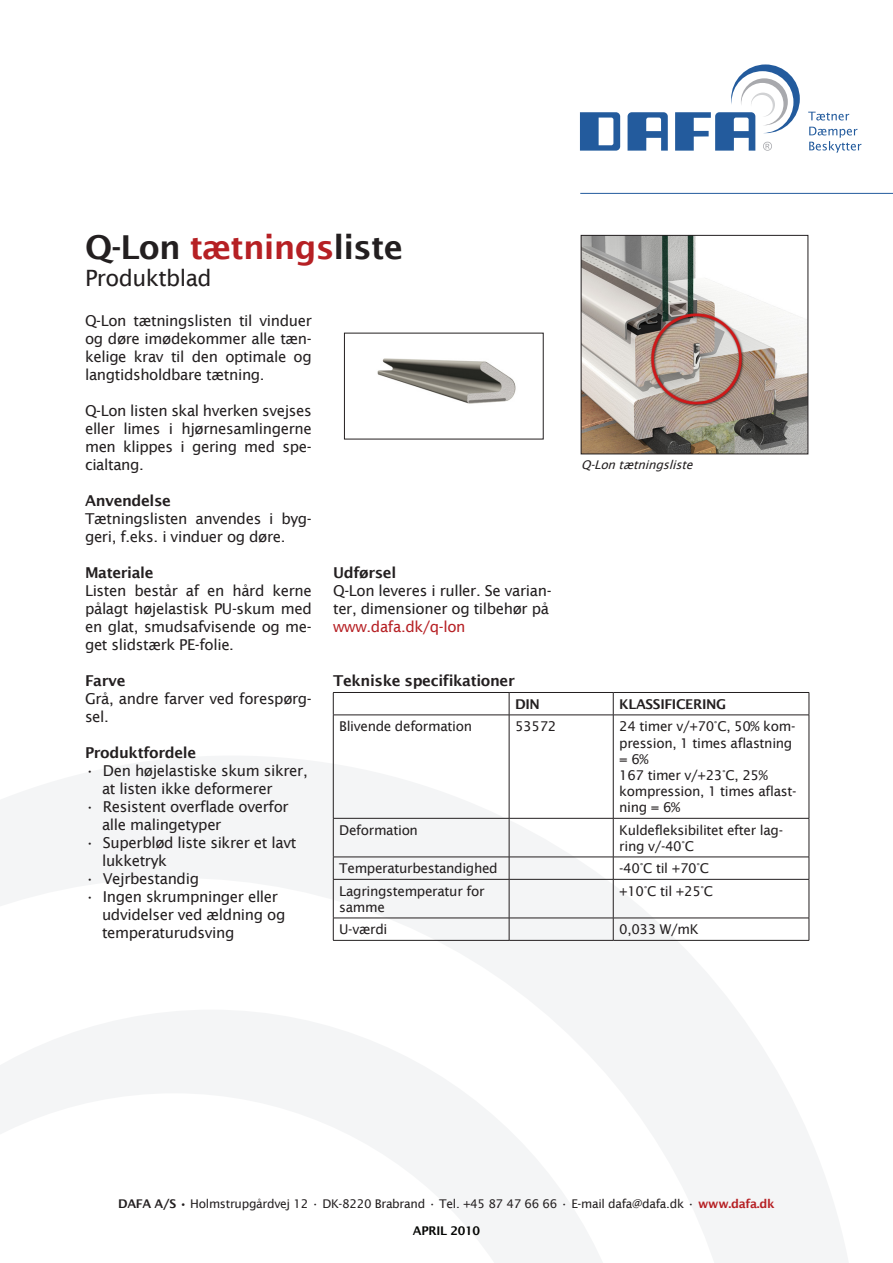
<style>
.page{position:relative;width:893px;height:1263px;background:#fff}
.page>*{position:absolute;margin:0;border:0;box-sizing:border-box;transform-origin:0 0}
.t1{font:600 33px "Lucida Sans";letter-spacing:-.025em;color:#231f20}
.t2{font:22.5px "Lucida Sans";letter-spacing:-.025em;color:#231f20}
.t3{font:15px/18px "Lucida Sans";letter-spacing:-.025em;color:#231f20}
.t4{font:600 15px "Lucida Sans";letter-spacing:-.025em;color:#231f20}
.t5{font:13.5px/16.2px "Lucida Sans";letter-spacing:-.025em;color:#231f20}
.t6{font:600 13.5px "Lucida Sans";letter-spacing:-.025em;color:#231f20}
.t7{font:12px "Lucida Sans";letter-spacing:-.025em;color:#231f20}
._4_Billedtekst{font:italic 12px "Lucida Sans";color:#231f20}
.t8{font:600 12px "Lucida Sans";letter-spacing:-.025em;color:#040503}
.s1{color:#b62024}
.s2{font-weight:600}
.s3{font-weight:600;color:#b62024}
</style>
<div class="page">
<svg style="left:0;top:755px;width:848px;height:508px"></svg>
<svg style="left:0;top:1009px;width:641px;height:254px"></svg>
<hr style="left:333px;top:715px;width:1px;height:103px;background:#231f20">
<hr style="left:509px;top:715px;width:1px;height:103px;background:#231f20">
<hr style="left:613px;top:715px;width:1px;height:103px;background:#231f20">
<hr style="left:809px;top:715px;width:1px;height:103px;background:#231f20">
<hr style="left:333px;top:818px;width:176px;height:1px;background:#231f20">
<hr style="left:333px;top:818px;width:1px;height:39px;background:#231f20">
<hr style="left:509px;top:818px;width:104px;height:1px;background:#231f20">
<hr style="left:509px;top:818px;width:1px;height:39px;background:#231f20">
<hr style="left:613px;top:818px;width:196px;height:1px;background:#231f20">
<hr style="left:613px;top:818px;width:1px;height:39px;background:#231f20">
<hr style="left:809px;top:818px;width:1px;height:39px;background:#231f20">
<hr style="left:333px;top:857px;width:176px;height:1px;background:#231f20">
<svg style="left:333px;top:857px;width:1px;height:22px"></svg>
<hr style="left:509px;top:857px;width:104px;height:1px;background:#231f20">
<svg style="left:509px;top:857px;width:1px;height:22px"></svg>
<hr style="left:613px;top:857px;width:196px;height:1px;background:#231f20">
<svg style="left:613px;top:857px;width:1px;height:22px"></svg>
<svg style="left:809px;top:857px;width:1px;height:22px"></svg>
<hr style="left:333px;top:879px;width:176px;height:1px;background:#231f20">
<hr style="left:333px;top:879px;width:1px;height:39px;background:#231f20">
<hr style="left:509px;top:879px;width:104px;height:1px;background:#231f20">
<hr style="left:509px;top:879px;width:1px;height:39px;background:#231f20">
<hr style="left:613px;top:879px;width:196px;height:1px;background:#231f20">
<hr style="left:613px;top:879px;width:1px;height:39px;background:#231f20">
<hr style="left:809px;top:879px;width:1px;height:39px;background:#231f20">
<hr style="left:333px;top:918px;width:176px;height:1px;background:#231f20">
<svg style="left:333px;top:918px;width:1px;height:22px"></svg>
<hr style="left:509px;top:918px;width:104px;height:1px;background:#231f20">
<svg style="left:509px;top:918px;width:1px;height:22px"></svg>
<hr style="left:613px;top:918px;width:196px;height:1px;background:#231f20">
<svg style="left:613px;top:918px;width:1px;height:22px"></svg>
<svg style="left:809px;top:918px;width:1px;height:22px"></svg>
<hr style="left:333px;top:940px;width:176px;height:1px;background:#231f20">
<hr style="left:509px;top:940px;width:104px;height:1px;background:#231f20">
<hr style="left:613px;top:940px;width:196px;height:1px;background:#231f20">
<hr style="left:333px;top:692px;width:176px;height:1px;background:#231f20">
<svg style="left:333px;top:693px;width:1px;height:22px"></svg>
<hr style="left:509px;top:692px;width:104px;height:1px;background:#231f20">
<svg style="left:509px;top:693px;width:1px;height:22px"></svg>
<hr style="left:613px;top:692px;width:196px;height:1px;background:#231f20">
<svg style="left:613px;top:693px;width:1px;height:22px"></svg>
<svg style="left:809px;top:693px;width:1px;height:22px"></svg>
<hr style="left:333px;top:715px;width:176px;height:1px;background:#231f20">
<hr style="left:509px;top:715px;width:104px;height:1px;background:#231f20">
<hr style="left:613px;top:715px;width:196px;height:1px;background:#231f20">
<img style="left:583px;top:237px;width:223px;height:215px">
<div style="left:581px;top:235px;width:227px;height:219px;border:1px solid #231f20"></div>
<img style="left:377px;top:358px;width:139px;height:46px">
<svg style="left:580px;top:112px;width:40px;height:39px"></svg>
<svg style="left:628px;top:112px;width:40px;height:39px"></svg>
<svg style="left:808px;top:112px;width:41px;height:8px"></svg>
<svg style="left:809px;top:127px;width:52px;height:26px"></svg>
<svg style="left:675px;top:64px;width:125px;height:87px"></svg>
<hr style="left:580px;top:193px;width:313px;height:1px;background:#235b9d">
<p class="t1" style="left:85px;top:229px;width:319px">Q-Lon <span class="s1">tætnings</span>liste</p>
<p class="t2" style="left:85px;top:265px;width:128px">Produktblad</p>
<p class="t3" style="left:85px;top:312px;width:228px;text-align:justify">Q-Lon tætningslisten til vinduer og døre imødekommer alle tæn&shy;kelige krav til den optimale og langtidsholdbare tætning.</p>
<p class="t3" style="left:85px;top:402px;width:228px;text-align:justify">Q-Lon listen skal hverken svejses eller limes i hjørnesamlingerne men klippes i gering med spe&shy;cialtang.</p>
<p class="t4" style="left:85px;top:492px;width:87px">Anvendelse</p>
<p class="t3" style="left:85px;top:510px;width:228px">Tætningslisten anvendes i byg&shy;geri, f.eks. i vinduer og døre.</p>
<p class="t4" style="left:85px;top:564px;width:70px">Materiale</p>
<p class="t3" style="left:85px;top:582px;width:228px;text-align:justify">Listen består af en hård kerne pålagt højelastisk PU-skum med en glat, smudsafvisende og me&shy;get slidstærk PE-folie.</p>
<p class="t4" style="left:85px;top:672px;width:42px">Farve</p>
<p class="t3" style="left:85px;top:690px;width:228px">Grå, andre farver ved forespørg&shy;sel.</p>
<p class="t4" style="left:85px;top:744px;width:113px">Produktfordele</p>
<p class="t3" style="left:102px;top:762px;width:207px;text-indent:-17px">• Den højelastiske skum sikrer, at listen ikke deformerer</p>
<p class="t3" style="left:102px;top:798px;width:188px;text-indent:-17px">• Resistent overflade overfor alle malingetyper</p>
<p class="t3" style="left:102px;top:834px;width:196px;text-indent:-17px">• Superblød liste sikrer et lavt lukketryk</p>
<p class="t3" style="left:85px;top:870px;width:115px">• Vejrbestandig</p>
<p class="t3" style="left:102px;top:888px;width:185px;text-indent:-17px">• Ingen skrumpninger eller udvidelser ved ældning og temperaturudsving</p>
<p class="_4_Billedtekst" style="left:581px;top:457px;width:117px">Q-Lon tætningsliste</p>
<p class="t4" style="left:333px;top:564px;width:65px">Udførsel</p>
<p class="t3" style="left:333px;top:582px;width:220px">Q-Lon leveres i ruller. Se varian&shy;ter, dimensioner og tilbehør på <span class="s1">www.dafa.dk/q-lon</span></p>
<p class="t4" style="left:333px;top:672px;width:183px">Tekniske specifikationer</p>
<p class="t6" style="left:515px;top:696px;width:26px">DIN</p>
<p class="t6" style="left:619px;top:696px;width:109px">KLASSIFICERING</p>
<p class="t5" style="left:339px;top:718px;width:134px">Blivende deformation</p>
<p class="t5" style="left:515px;top:718px;width:43px">53572</p>
<p class="t5" style="left:619px;top:718px;width:178px">24 timer v/+70°C, 50% kom&shy;pression, 1 times aflastning = 6%</p>
<p class="t5" style="left:619px;top:767px;width:179px">167 timer v/+23°C, 25% kompression, 1 times aflast&shy;ning = 6%</p>
<p class="t5" style="left:339px;top:822px;width:80px">Deformation</p>
<p class="t5" style="left:619px;top:822px;width:165px">Kuldefleksibilitet efter lag&shy;ring v/-40°C</p>
<p class="t5" style="left:339px;top:860px;width:160px">Temperaturbestandighed</p>
<p class="t5" style="left:619px;top:860px;width:91px">-40°C til +70°C</p>
<p class="t5" style="left:339px;top:883px;width:147px">Lagringstemperatur for samme</p>
<p class="t5" style="left:619px;top:883px;width:96px">+10°C til +25°C</p>
<p class="t5" style="left:339px;top:921px;width:50px">U-værdi</p>
<p class="t5" style="left:619px;top:921px;width:81px">0,033 W/mK</p>
<p class="t7" style="left:118px;top:1197px;width:658px"><span class="s2">DAFA A/S •</span> Holmstrupgårdvej 12 • DK-8220 Brabrand • Tel. +45 87 47 66 66 • E-mail dafa@dafa.dk • <span class="s3">www.dafa.dk</span></p>
<p class="t8" style="left:413px;top:1224px;width:69px">APRIL 2010</p>
</div>
